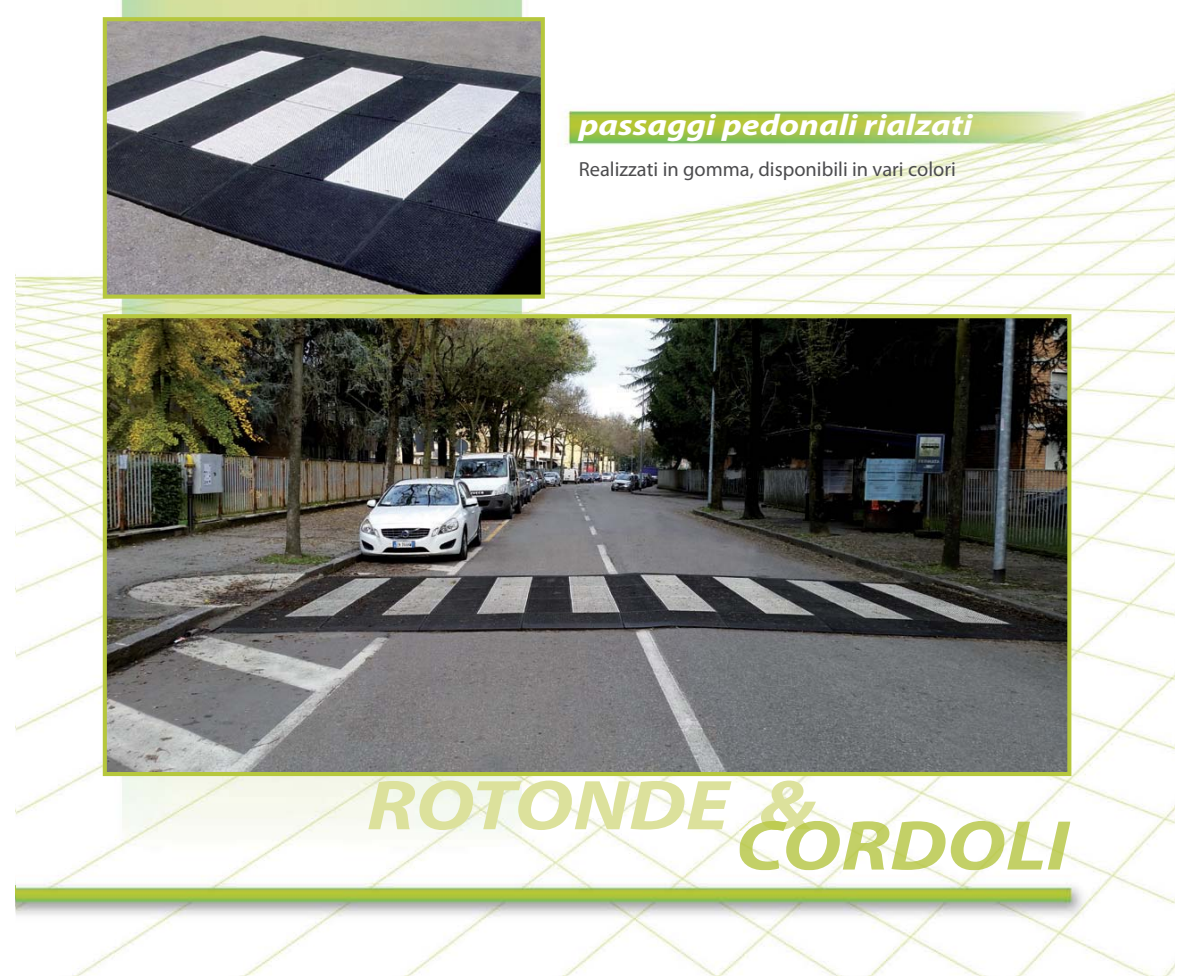
<style>
.page{position:relative;width:1191px;height:976px;background:#fff}
.page>*{position:absolute;margin:0;border:0;box-sizing:border-box;transform-origin:0 0}
.t1{font:italic 700 71px "Myriad Pro";color:#dce19c;scale:1.18 1}
.t2{font:italic 700 30px "Myriad Pro";color:#fff;scale:1.18 1}
.t3{font:20.4px "Myriad Pro";color:#4c4c4e}
</style>
<div class="page">
<img style="left:16px;top:0;width:1158px;height:975px">
<img style="left:739px;top:820px;width:331px;height:50px">
<img style="left:739px;top:820px;width:7px;height:9px">
<img style="left:746px;top:820px;width:70px;height:9px">
<img style="left:761px;top:820px;width:51px;height:9px">
<img style="left:108px;top:22px;width:432px;height:271px">
<div style="left:103px;top:17px;width:442px;height:281px;border:4px solid #b6c73d"></div>
<img style="left:108px;top:319px;width:958px;height:452px">
<div style="left:103px;top:314px;width:968px;height:462px;border:4px solid #b6c73d"></div>
<h2 class="t2" style="left:579px;top:114px;width:335px">passaggi pedonali rialzati</h2>
<p class="t3" style="left:579px;top:161px;width:378px">Realizzati in gomma, disponibili in vari colori</p>
<h1 class="t1" style="left:367px;top:778px;width:382px">ROTONDE &amp;</h1>
</div>
